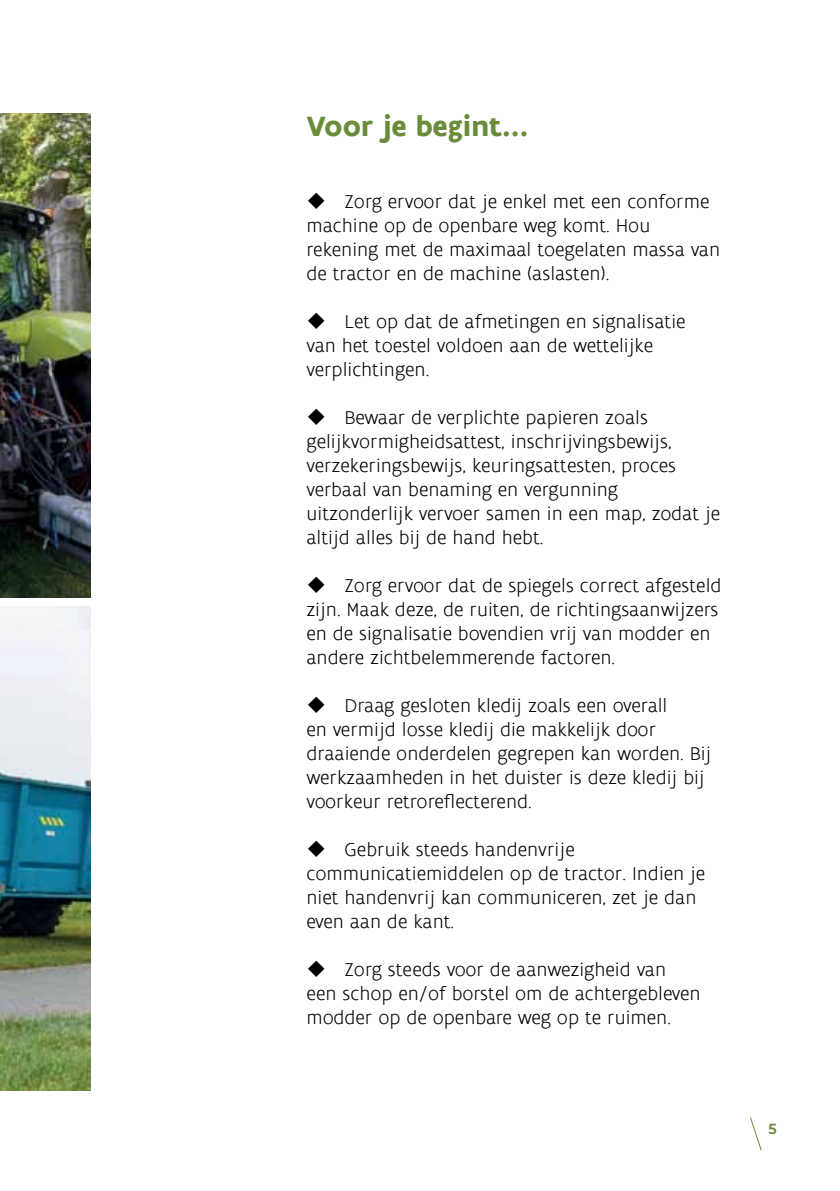
<style>
.page{position:relative;width:840px;height:1191px;background:#fff}
.page>*{position:absolute;margin:0;border:0;box-sizing:border-box;transform-origin:0 0}
.t1{font:700 30px "Flanders Art Sans";color:#6a8c3a}
.t2{font:300 20px/24px "Flanders Art Sans";color:#000}
.t3{font:500 16px "Flanders Art Sans";color:#6a8c3a}
</style>
<div class="page">
<svg style="left:750px;top:1117px;width:12px;height:34px"></svg>
<img style="left:0;top:607px;width:91px;height:483px">
<img style="left:0;top:113px;width:91px;height:484px">
<h1 class="t1" style="left:306px;top:107px;width:223px">Voor je begint…</h1>
<p class="t2" style="left:306px;top:190px;width:415px">◆ Zorg ervoor dat je enkel met een conforme machine op de openbare weg komt. Hou rekening met de maximaal toegelaten massa van de tractor en de machine (aslasten).</p>
<p class="t2" style="left:306px;top:310px;width:380px">◆ Let op dat de afmetingen en signalisatie van het toestel voldoen aan de wettelijke verplichtingen.</p>
<p class="t2" style="left:306px;top:406px;width:415px">◆ Bewaar de verplichte papieren zoals gelijkvormigheidsattest, inschrijvingsbewijs, verzekeringsbewijs, keuringsattesten, proces verbaal van benaming en vergunning uitzonderlijk vervoer samen in een map, zodat je altijd alles bij de hand hebt.</p>
<p class="t2" style="left:306px;top:574px;width:416px">◆ Zorg ervoor dat de spiegels correct afgesteld zijn. Maak deze, de ruiten, de richtingsaanwijzers en de signalisatie bovendien vrij van modder en andere zichtbelemmerende factoren.</p>
<p class="t2" style="left:306px;top:694px;width:406px">◆ Draag gesloten kledij zoals een overall<br>en vermijd losse kledij die makkelijk door draaiende onderdelen gegrepen kan worden. Bij werkzaamheden in het duister is deze kledij bij voorkeur retroreflecterend.</p>
<p class="t2" style="left:306px;top:838px;width:400px">◆ Gebruik steeds handenvrije communicatiemiddelen op de tractor. Indien je niet handenvrij kan communiceren, zet je dan even aan de kant.</p>
<p class="t2" style="left:306px;top:958px;width:395px">◆ Zorg steeds voor de aanwezigheid van een schop en/of borstel om de achtergebleven modder op de openbare weg op te ruimen.</p>
<p class="t3" style="left:768px;top:1118px;width:10px">5</p>
</div>
